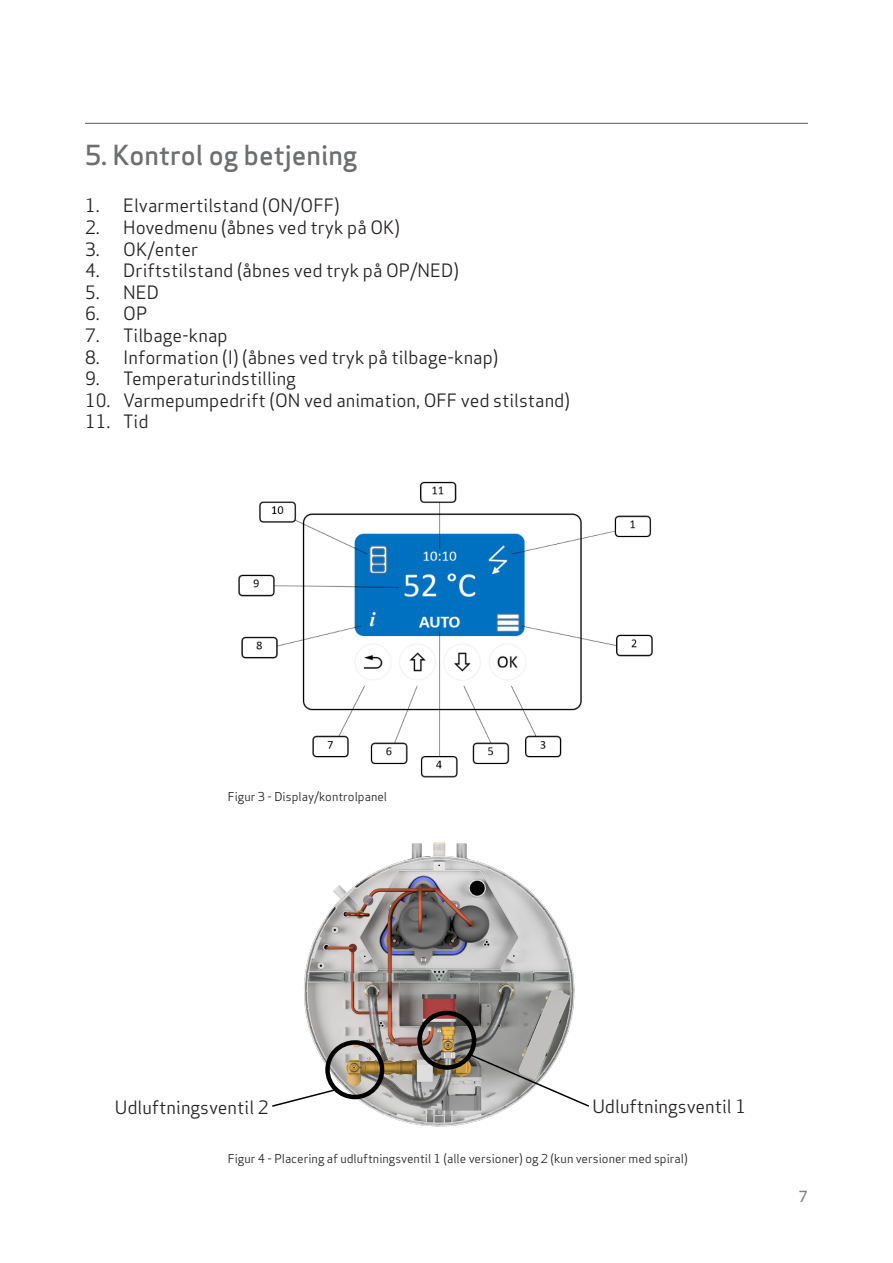
<style>
.page{position:relative;width:893px;height:1263px;background:#fff}
.page>*{position:absolute;margin:0;border:0;box-sizing:border-box;transform-origin:0 0}
.t1{font:500 27px "Apex Sans";color:#6d6e70}
.t2{font:18px "Apex Sans";color:#231f20}
.t3{font:500 15px "Apex Sans";color:#808285}
.t4{font:12px "Apex Sans";color:#231f20}
</style>
<div class="page">
<hr style="left:85px;top:123px;width:723px;height:1px;background:#57585a">
<img style="left:238px;top:481px;width:415px;height:297px">
<img style="left:304px;top:842px;width:271px;height:285px">
<div style="left:417px;top:1011px;width:59px;height:59px;border:4px solid #000;border-radius:50%"></div>
<svg style="left:469px;top:1053px;width:121px;height:55px"></svg>
<div style="left:325px;top:1040px;width:59px;height:59px;border:4px solid #000;border-radius:50%"></div>
<svg style="left:272px;top:1087px;width:67px;height:21px"></svg>
<p class="t1" style="left:85px;top:131px;width:274px">5. Kontrol og betjening</p>
<p class="t2" style="left:85px;top:191px;width:256px">1. Elvarmertilstand (ON/OFF)</p>
<p class="t2" style="left:85px;top:213px;width:316px">2. Hovedmenu (åbnes ved tryk på OK)</p>
<p class="t2" style="left:85px;top:234px;width:115px">3. OK/enter</p>
<p class="t2" style="left:85px;top:256px;width:375px">4. Driftstilstand (åbnes ved tryk på OP/NED)</p>
<p class="t2" style="left:85px;top:277px;width:75px">5. NED</p>
<p class="t2" style="left:85px;top:299px;width:64px">6. OP</p>
<p class="t2" style="left:85px;top:321px;width:144px">7. Tilbage-knap</p>
<p class="t2" style="left:85px;top:342px;width:415px">8. Information (I) (åbnes ved tryk på tilbage-knap)</p>
<p class="t2" style="left:85px;top:364px;width:212px">9. Temperaturindstilling</p>
<p class="t2" style="left:85px;top:385px;width:486px">10. Varmepumpedrift (ON ved animation, OFF ved stilstand)</p>
<p class="t2" style="left:85px;top:407px;width:65px">11. Tid</p>
<p class="t4" style="left:228px;top:786px;width:161px">Figur 3 - Display/kontrolpanel</p>
<p class="t2" style="left:592px;top:1092px;width:155px">Udluftningsventil 1</p>
<p class="t4" style="left:228px;top:1148px;width:461px">Figur 4 - Placering af udluftningsventil 1 (alle versioner) og 2 (kun versioner med spiral)</p>
<p class="t2" style="left:115px;top:1092px;width:155px">Udluftningsventil 2</p>
<p class="t3" style="left:799px;top:1183px;width:10px">7</p>
</div>
